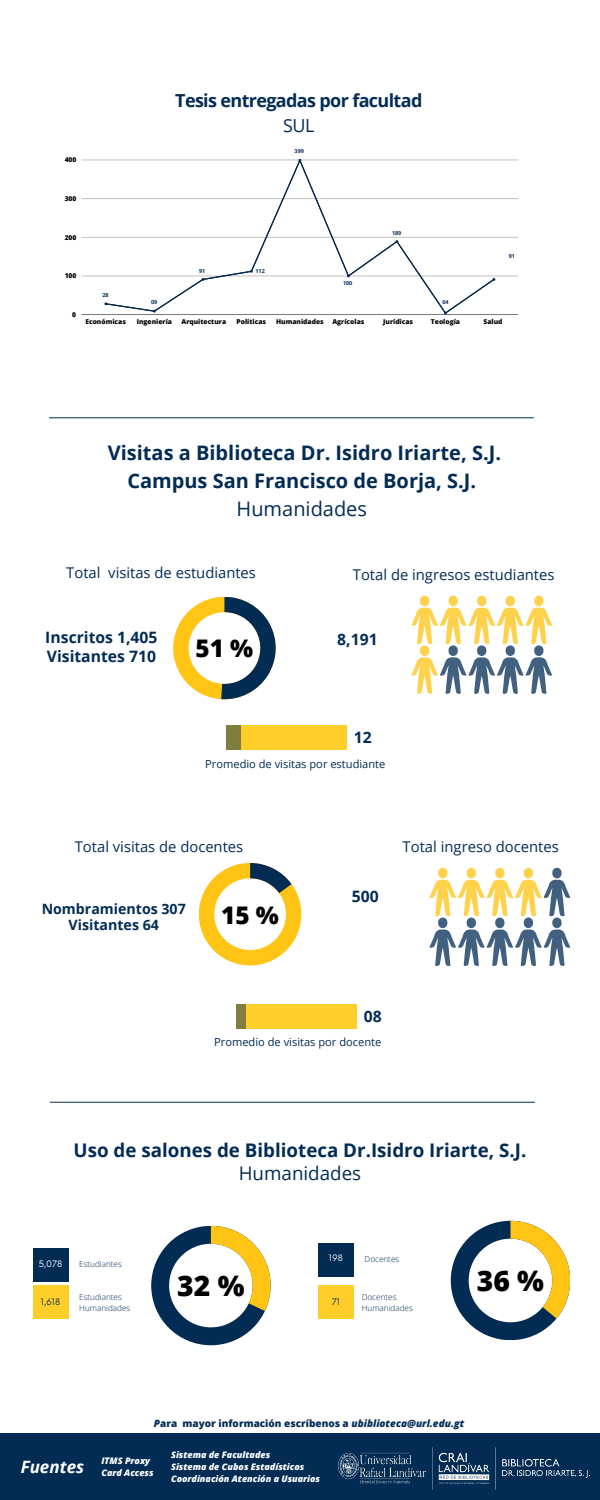
<style>
.page{position:relative;width:600px;height:1500px;background:#fff}
.page>*{position:absolute;margin:0;border:0;box-sizing:border-box;transform-origin:0 0}
.t1{font:800 28.3px "Open Sans";color:#000}
.t2{font:800 24.3px "Open Sans";color:#000}
.t3{font:700 20px/27.8px "Open Sans";color:#032c55;text-align:center}
.t4{font:700 18.8px/22.5px "Open Sans";color:#032c55;text-align:center}
.t5{font:700 18px/24.8px "Open Sans";letter-spacing:-.035em;color:#032c55;text-align:center}
.t6{font:italic 700 17px "Open Sans";color:#fff}
.t7{font:700 15.7px "Open Sans";color:#032c55}
.t8{font:14.8px "Open Sans";color:#032c55}
.t9{font:700 14.2px/16.5px "Open Sans";color:#032c55;text-align:center}
.t10{font:11.1px "Open Sans";color:#032c55}
.t11{font:800 10px "Open Sans";color:#032c55}
.t12{font:italic 800 9px "Open Sans";color:#fff}
.t13{font:8.7px "Now";color:#fff}
.t14{font:8.7px "Now";color:#032c55}
.t15{font:300 8.2px/10.9px "Open Sans";color:#032c55}
.t16{font:800 6.7px "Open Sans";color:#000}
.t17{font:700 5.5px "Open Sans";color:#032c55}
.s1{font-weight:400}
.s2{font-style:italic}
</style>
<div class="page">
<hr style="left:50px;top:1102px;width:485px;height:1px;background:#032c55">
<div style="left:33px;top:1286px;width:35px;height:33px;background:#fecf2a"></div>
<svg style="left:411px;top:596px;width:141px;height:98px"></svg>
<svg style="left:173px;top:597px;width:103px;height:102px"></svg>
<svg style="left:429px;top:868px;width:141px;height:98px"></svg>
<svg style="left:199px;top:863px;width:102px;height:102px"></svg>
<div style="left:226px;top:726px;width:121px;height:24px;background:#fecf2a"></div>
<div style="left:226px;top:726px;width:14px;height:24px;background:#807d3f"></div>
<div style="left:236px;top:1005px;width:121px;height:24px;background:#fecf2a"></div>
<div style="left:236px;top:1005px;width:10px;height:24px;background:#807d3f"></div>
<hr style="left:82px;top:276px;width:436px;height:1px;background:#000">
<hr style="left:82px;top:237px;width:436px;height:1px;background:#000">
<hr style="left:82px;top:198px;width:436px;height:1px;background:#000">
<hr style="left:82px;top:160px;width:436px;height:1px;background:#000">
<hr style="left:82px;top:314px;width:436px;height:1px;background:#000">
<svg style="left:104px;top:159px;width:392px;height:156px"></svg>
<hr style="left:49px;top:417px;width:485px;height:1px;background:#032c55">
<svg style="left:151px;top:1226px;width:120px;height:119px"></svg>
<div style="left:33px;top:1248px;width:35px;height:34px;background:#032c55"></div>
<div style="left:318px;top:1286px;width:36px;height:33px;background:#fecf2a"></div>
<svg style="left:451px;top:1221px;width:119px;height:119px"></svg>
<div style="left:318px;top:1243px;width:36px;height:33px;background:#032c55"></div>
<div style="left:0;top:1434px;width:600px;height:66px;background:#032c55"></div>
<img style="left:338px;top:1447px;width:252px;height:43px">
<h4 class="t5" style="left:175px;top:87px;width:249px">Tesis entregadas por facultad<br><span class="s1">SUL</span></h4>
<p class="t16" style="left:65px;top:155px;width:13px">400</p>
<p class="t17" style="left:295px;top:147px;width:11px">399</p>
<p class="t16" style="left:65px;top:194px;width:13px">300</p>
<p class="t16" style="left:65px;top:233px;width:13px">200</p>
<p class="t16" style="left:65px;top:271px;width:13px">100</p>
<p class="t16" style="left:72px;top:310px;width:5px">0</p>
<p class="t17" style="left:102px;top:291px;width:8px">28</p>
<p class="t17" style="left:151px;top:298px;width:8px">09</p>
<p class="t17" style="left:199px;top:267px;width:8px">91</p>
<h1 class="t17" style="left:255px;top:267px;width:11px">112</h1>
<p class="t17" style="left:343px;top:279px;width:11px">100</p>
<p class="t17" style="left:392px;top:230px;width:11px">189</p>
<p class="t17" style="left:442px;top:298px;width:8px">04</p>
<p class="t17" style="left:509px;top:252px;width:8px">91</p>
<p class="t16" style="left:85px;top:317px;width:42px">Económicas</p>
<p class="t16" style="left:137px;top:316px;width:37px">Ingeniería</p>
<p class="t16" style="left:182px;top:316px;width:46px">Arquitectura</p>
<p class="t16" style="left:237px;top:317px;width:31px">Políticas</p>
<p class="t16" style="left:276px;top:317px;width:49px">Humanidades</p>
<p class="t16" style="left:332px;top:316px;width:34px">Agrícolas</p>
<p class="t16" style="left:383px;top:316px;width:32px">Jurídicas</p>
<p class="t16" style="left:431px;top:316px;width:31px">Teología</p>
<p class="t16" style="left:484px;top:317px;width:21px">Salud</p>
<p class="t3" style="left:108px;top:439px;width:395px">Visitas a Biblioteca Dr. Isidro Iriarte, S.J.<br>Campus San Francisco de Borja, S.J.<br><span class="s1">Humanidades</span></p>
<h6 class="t8" style="left:66px;top:562px;width:191px">Total visitas de estudiantes</h6>
<p class="t8" style="left:353px;top:565px;width:203px">Total de ingresos estudiantes</p>
<h6 class="t7" style="left:45px;top:626px;width:114px">Inscritos 1,405</h6>
<p class="t7" style="left:47px;top:646px;width:111px">Visitantes 710</p>
<h2 class="t2" style="left:196px;top:631px;width:59px">51 %</h2>
<h1 class="t7" style="left:337px;top:629px;width:42px">8,191</h1>
<h5 class="t7" style="left:354px;top:726px;width:19px">12</h5>
<p class="t10" style="left:205px;top:756px;width:182px">Promedio de visitas por estudiante</p>
<h5 class="t8" style="left:75px;top:836px;width:170px">Total visitas de docentes</h5>
<h5 class="t8" style="left:403px;top:836px;width:158px">Total ingreso docentes</h5>
<h4 class="t9" style="left:42px;top:900px;width:146px">Nombramientos 307<br>Visitantes 64</h4>
<h2 class="t2" style="left:221px;top:898px;width:59px">15 %</h2>
<p class="t7" style="left:352px;top:885px;width:28px">500</p>
<h6 class="t7" style="left:364px;top:1005px;width:19px">08</h6>
<h6 class="t10" style="left:214px;top:1034px;width:169px">Promedio de visitas por docente</h6>
<p class="t4" style="left:74px;top:1139px;width:454px">Uso de salones de Biblioteca Dr.Isidro Iriarte, S.J.<br><span class="s1">Humanidades</span></p>
<p class="t13" style="left:39px;top:1259px;width:25px">5,078</p>
<p class="t15" style="left:79px;top:1258px;width:44px">Estudiantes</p>
<p class="t13" style="left:329px;top:1253px;width:16px">198</p>
<p class="t15" style="left:365px;top:1253px;width:36px">Docentes</p>
<p class="t14" style="left:41px;top:1297px;width:21px">1,618</p>
<p class="t15" style="left:79px;top:1291px;width:53px">Estudiantes<br>Humanidades</p>
<h1 class="t1" style="left:177px;top:1266px;width:69px">32 %</h1>
<h1 class="t1" style="left:477px;top:1261px;width:69px">36 %</h1>
<p class="t15" style="left:362px;top:1291px;width:53px">Docentes<br>Humanidades</p>
<p class="t14" style="left:332px;top:1297px;width:10px">71</p>
<h2 class="t11" style="left:154px;top:1416px;width:312px"><span class="s2">P</span>ara mayor información escríbenos a <span class="s2">ubiblioteca@url.edu.gt</span></h2>
<p class="t6" style="left:21px;top:1455px;width:65px">Fuentes</p>
<p class="t12" style="left:101px;top:1455px;width:50px">ITMS Proxy</p>
<p class="t12" style="left:101px;top:1467px;width:54px">Card Access</p>
<p class="t12" style="left:171px;top:1449px;width:101px">Sistema de Facultades</p>
<p class="t12" style="left:171px;top:1461px;width:135px">Sistema de Cubos Estadísticos</p>
<p class="t12" style="left:171px;top:1473px;width:151px">Coordinación Atención a Usuarios</p>
</div>
